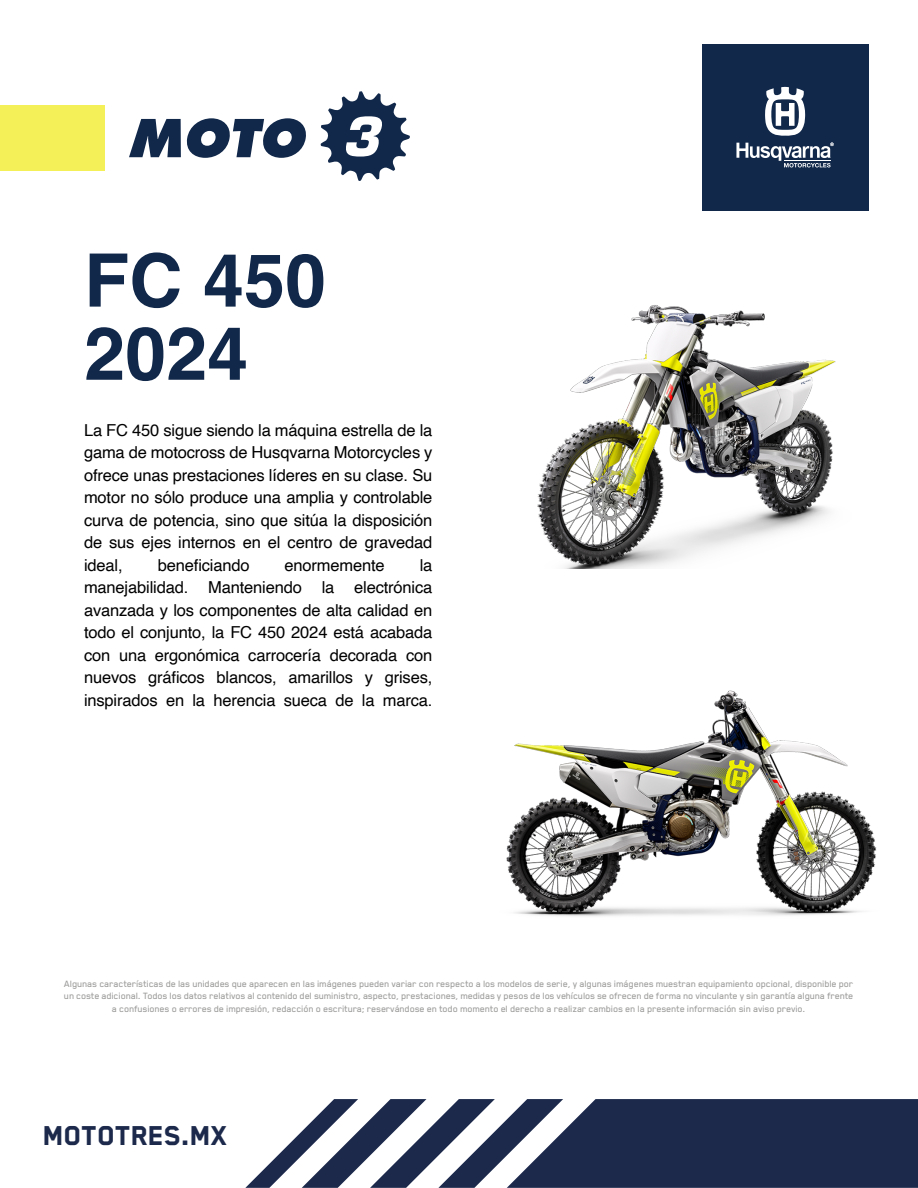
<style>
.page{position:relative;width:918px;height:1188px;background:#fff}
.page>*{position:absolute;margin:0;border:0;box-sizing:border-box;transform-origin:0 0}
.t1{font:700 73.8px/73.2px "Helvetica";color:#11284a}
.t2{font:800 31.5px "Blender Pro";color:#1c294b}
.t3{font:16.5px/22.5px "Helvetica";letter-spacing:-.01em;color:#000;text-align:justify}
.t4{font:500 10.5px/12.6px "Blender Pro";letter-spacing:-.01em;color:#9d9d9c;text-align:center}
</style>
<div class="page">
<img style="left:537px;top:305px;width:299px;height:263px">
<img style="left:506px;top:690px;width:371px;height:226px">
<div style="left:702px;top:44px;width:166px;height:166px;background:#11284a"></div>
<svg style="left:765px;top:87px;width:40px;height:49px"></svg>
<svg style="left:736px;top:143px;width:98px;height:24px"></svg>
<svg style="left:129px;top:118px;width:177px;height:40px"></svg>
<svg style="left:321px;top:91px;width:89px;height:90px"></svg>
<svg style="left:245px;top:1099px;width:673px;height:89px"></svg>
<div style="left:0;top:106px;width:105px;height:65px;background:#f4f058"></div>
<h1 class="t1" style="left:84px;top:252px;width:244px">FC 450<br>2024</h1>
<p class="t3" style="left:84px;top:419px;width:350px">La FC 450 sigue siendo la máquina estrella de la gama de motocross de Husqvarna Motorcycles y ofrece unas prestaciones líderes en su clase. Su motor no sólo produce una amplia y controlable curva de potencia, sino que sitúa la disposición de sus ejes internos en el centro de gravedad ideal,</p>
<p class="t3" style="left:158px;top:554px;width:93px">beneficiando</p>
<p class="t3" style="left:285px;top:554px;width:102px">enormemente</p>
<p class="t3" style="left:84px;top:554px;width:350px;text-indent:336px">la manejabilidad. Manteniendo la electrónica avanzada y los componentes de alta calidad en todo el conjunto, la FC 450 2024 está acabada con una ergonómica carrocería decorada con nuevos gráficos blancos, amarillos y grises, inspirados en la herencia sueca de la marca.</p>
<p class="t4" style="left:64px;top:977px;width:791px">Algunas características de las unidades que aparecen en las imágenes pueden variar con respecto a los modelos de serie, y algunas imágenes muestran equipamiento opcional, disponible por un coste adicional. Todos los datos relativos al contenido del suministro, aspecto, prestaciones, medidas y pesos de los vehículos se ofrecen de forma no vinculante y sin garantía alguna frente a confusiones o errores de impresión, redacción o escritura; reservándose en todo momento el derecho a realizar cambios en la presente información sin aviso previo.</p>
<h2 class="t2" style="left:43px;top:1119px;width:186px">mototres.mx</h2>
</div>
